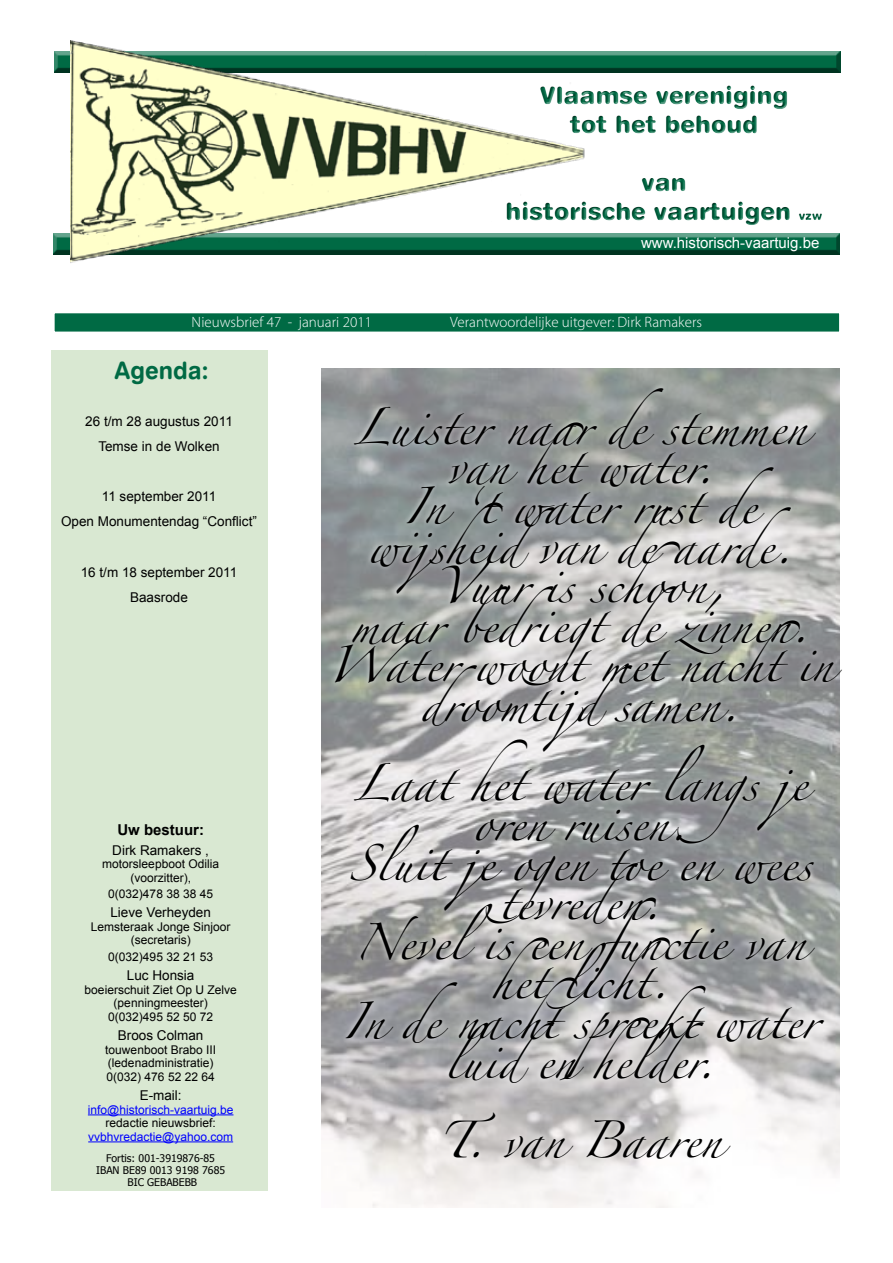
<style>
.page{position:relative;width:893px;height:1263px;background:#fff}
.page>*{position:absolute;margin:0;border:0;box-sizing:border-box;transform-origin:0 0}
.t1{font:33px/39.6px "Zapfino";color:#000;text-align:center}
.t2{font:24px/28.8px "Swiss 721 BT Black Rounded";color:#006a44;text-align:center}
.t3{font:24px "Swiss 721 BT Bold Rounded";color:#006a44}
.t4{font:300 15px "Myriad Pro";color:#fff}
.t5{font:15px "Arial";color:#fff}
.t6{font:700 15px "Arial";color:#000}
.t7{font:13.5px/25.2px "Arial";color:#000;text-align:center}
.t8{font:12px/13.5px "Arial";color:#000;text-align:center}
.t9{font:12px "Arial";color:#00f}
.t10{font:10.5px/12px "Tahoma";color:#000;text-align:center}
.s1{font-size:12px}
</style>
<div class="page">
<img style="left:321px;top:369px;width:519px;height:839px">
<div style="left:53px;top:50px;width:789px;height:24px;background:#000;opacity:.75"></div>
<div style="left:52px;top:232px;width:789px;height:24px;background:#000;opacity:.75"></div>
<div style="left:52px;top:351px;width:216px;height:840px;background:#d9e8d2"></div>
<div style="left:54px;top:313px;width:786px;height:19px;background:#006a44"></div>
<div style="left:53px;top:312px;width:788px;height:21px;border:2px solid #fff"></div>
<hr style="left:88px;top:1114px;width:145px;height:1px;background:#00f">
<hr style="left:88px;top:1141px;width:145px;height:1px;background:#00f">
<img style="left:70px;top:41px;width:519px;height:222px">
<div style="left:504px;top:86px;width:321px;height:142px;background:#fff"></div>
<div style="left:504px;top:83px;width:321px;height:142px;background:#000;opacity:.75"></div>
<div style="left:330px;top:382px;width:516px;height:781px;background:#fff;opacity:.75"></div>
<p class="t2" style="left:540px;top:81px;width:250px">Vlaamse vereniging tot het behoud</p>
<p class="t2" style="left:506px;top:168px;width:318px">van<br>historische vaartuigen <span class="s1">vzw</span></p>
<p class="t5" style="left:641px;top:233px;width:180px">www.historisch-vaartuig.be</p>
<p class="t4" style="left:192px;top:313px;width:182px">Nieuwsbrief 47 - januari 2011</p>
<p class="t4" style="left:450px;top:313px;width:253px">Verantwoordelijke uitgever: Dirk Ramakers</p>
<p class="t3" style="left:114px;top:355px;width:96px">Agenda:</p>
<p class="t7" style="left:85px;top:408px;width:149px">26 t/m 28 augustus 2011<br>Temse in de Wolken</p>
<p class="t1" style="left:327px;top:413px;width:508px">Luister naar de stemmen van het water.<br>In ‘t water rust de wijsheidvan de aarde.<br>Vuur is schoon,<br>maar bedriegt de zinnen.<br>Water woont met nacht in droomtijdsamen.</p>
<p class="t7" style="left:61px;top:484px;width:197px">11 september 2011<br>Open Monumentendag “Conflict”</p>
<p class="t7" style="left:81px;top:560px;width:158px">16 t/m 18 september 2011<br>Baasrode</p>
<p class="t1" style="left:343px;top:769px;width:476px">Laat het water langs je oren ruisen.<br>Sluit je ogen toe en wees tevreden.<br>Nevelis een functie van het licht.<br>In de nacht spreekt water luiden helder.</p>
<p class="t1" style="left:439px;top:1125px;width:285px">T. van Baaren</p>
<p class="t6" style="left:117px;top:820px;width:88px">Uw bestuur:</p>
<p class="t7" style="left:112px;top:837px;width:98px">Dirk Ramakers ,</p>
<p class="t8" style="left:102px;top:857px;width:118px">motorsleepboot Odilia (voorzitter),</p>
<p class="t8" style="left:108px;top:887px;width:106px">0(032)478 38 38 45</p>
<p class="t7" style="left:110px;top:900px;width:102px">Lieve Verheyden</p>
<p class="t8" style="left:91px;top:920px;width:141px">Lemsteraak Jonge Sinjoor (secretaris)</p>
<p class="t8" style="left:108px;top:950px;width:106px">0(032)495 32 21 53</p>
<p class="t7" style="left:127px;top:963px;width:69px">Luc Honsia</p>
<p class="t8" style="left:85px;top:983px;width:154px">boeierschuit Ziet Op U Zelve (penningmeester)<br>0(032)495 52 50 72</p>
<p class="t7" style="left:118px;top:1023px;width:87px">Broos Colman</p>
<p class="t8" style="left:105px;top:1043px;width:112px;text-align:left">touwenboot Brabo III (ledenadministratie)<br>0(032) 476 52 22 64</p>
<p class="t7" style="left:140px;top:1083px;width:43px">E-mail:</p>
<p class="t9" style="left:88px;top:1101px;width:147px">info@historisch-vaartuig.be</p>
<p class="t8" style="left:106px;top:1116px;width:112px">redactie nieuwsbrief:</p>
<p class="t9" style="left:88px;top:1128px;width:146px">vvbhvredactie@yahoo.com</p>
<p class="t10" style="left:96px;top:1151px;width:130px">Fortis: 001-3919876-85<br>IBAN BE89 0013 9198 7685<br>BIC GEBABEBB</p>
</div>
